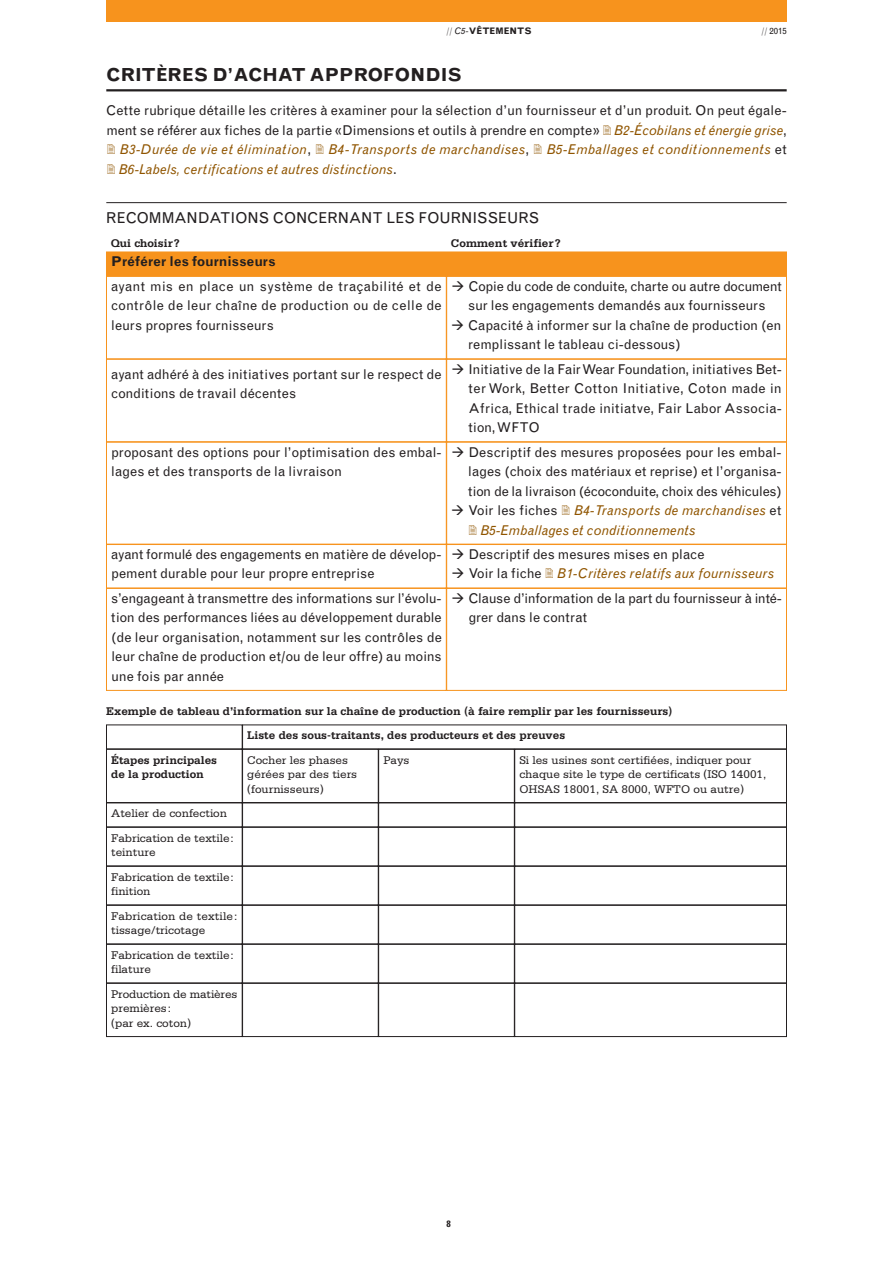
<style>
.page{position:relative;width:893px;height:1263px;background:#fff}
.page>*{position:absolute;margin:0;border:0;box-sizing:border-box;transform-origin:0 0}
.t1{font:700 18px "Grotesque";color:#231f20}
.t2{font:15px "Grotesque";color:#231f20}
.t3{font:13.5px/19.5px "Grotesque";letter-spacing:-.005em;color:#231f20}
.t4{font:italic 13.5px "Grotesque";letter-spacing:.02em;color:#905500}
.t5{font:13.5px "Grotesque";letter-spacing:-.025em;color:#231f20}
.t6{font:700 13.5px "Grotesque";color:#231f20}
.t7{font:11.7px/14.5px "Serifa";color:#231f20}
.t8{font:700 11.7px/14.7px "Serifa";color:#231f20}
.t9{font:700 9px "Grotesque";color:#231f20}
.t10{font:9px "Grotesque";color:#231f20}
.s1{font-weight:300}
.s2{font-weight:400;font-style:italic}
.s3{font-style:italic;color:#905500}
.s4{font-style:normal;color:#231f20}
</style>
<div class="page">
<hr style="left:106px;top:89px;width:681px;height:2px;background:#231f20">
<hr style="left:106px;top:202px;width:681px;height:1px;background:#231f20">
<div style="left:107px;top:252px;width:679px;height:24px;background:#f7931d"></div>
<div style="left:106px;top:276px;width:340px;height:83px;border:1px solid #f7931d"></div>
<div style="left:446px;top:276px;width:341px;height:83px;border:1px solid #f7931d"></div>
<div style="left:106px;top:359px;width:340px;height:83px;border:1px solid #f7931d"></div>
<div style="left:446px;top:359px;width:341px;height:83px;border:1px solid #f7931d"></div>
<div style="left:106px;top:442px;width:340px;height:102px;border:1px solid #f7931d"></div>
<div style="left:446px;top:442px;width:341px;height:102px;border:1px solid #f7931d"></div>
<div style="left:106px;top:544px;width:340px;height:44px;border:1px solid #f7931d"></div>
<div style="left:446px;top:544px;width:341px;height:44px;border:1px solid #f7931d"></div>
<div style="left:106px;top:588px;width:340px;height:103px;border:1px solid #f7931d"></div>
<div style="left:446px;top:588px;width:341px;height:103px;border:1px solid #f7931d"></div>
<div style="left:106px;top:749px;width:136px;height:54px;border:1px solid #231f20"></div>
<div style="left:242px;top:749px;width:136px;height:54px;border:1px solid #231f20"></div>
<div style="left:378px;top:749px;width:136px;height:54px;border:1px solid #231f20"></div>
<div style="left:514px;top:749px;width:273px;height:54px;border:1px solid #231f20"></div>
<div style="left:106px;top:827px;width:136px;height:39px;border:1px solid #231f20"></div>
<div style="left:242px;top:827px;width:136px;height:39px;border:1px solid #231f20"></div>
<div style="left:378px;top:827px;width:136px;height:39px;border:1px solid #231f20"></div>
<div style="left:514px;top:827px;width:273px;height:39px;border:1px solid #231f20"></div>
<div style="left:106px;top:866px;width:136px;height:39px;border:1px solid #231f20"></div>
<div style="left:242px;top:866px;width:136px;height:39px;border:1px solid #231f20"></div>
<div style="left:378px;top:866px;width:136px;height:39px;border:1px solid #231f20"></div>
<div style="left:514px;top:866px;width:273px;height:39px;border:1px solid #231f20"></div>
<div style="left:106px;top:905px;width:136px;height:39px;border:1px solid #231f20"></div>
<div style="left:242px;top:905px;width:136px;height:39px;border:1px solid #231f20"></div>
<div style="left:378px;top:905px;width:136px;height:39px;border:1px solid #231f20"></div>
<div style="left:514px;top:905px;width:273px;height:39px;border:1px solid #231f20"></div>
<div style="left:106px;top:944px;width:136px;height:39px;border:1px solid #231f20"></div>
<div style="left:242px;top:944px;width:136px;height:39px;border:1px solid #231f20"></div>
<div style="left:378px;top:944px;width:136px;height:39px;border:1px solid #231f20"></div>
<div style="left:514px;top:944px;width:273px;height:39px;border:1px solid #231f20"></div>
<div style="left:514px;top:983px;width:273px;height:54px;border:1px solid #231f20"></div>
<div style="left:378px;top:983px;width:136px;height:54px;border:1px solid #231f20"></div>
<div style="left:242px;top:983px;width:136px;height:54px;border:1px solid #231f20"></div>
<div style="left:106px;top:983px;width:136px;height:54px;border:1px solid #231f20"></div>
<div style="left:106px;top:0;width:681px;height:21px;background:#f7931d"></div>
<p class="t9" style="left:446px;top:28px;width:87px"><span class="s1">//</span> <span class="s2">C5-</span>VÊTEMENTS</p>
<p class="t10" style="left:761px;top:28px;width:27px"><span class="s1">//</span> 2015</p>
<h1 class="t1" style="left:106px;top:68px;width:357px">CRITÈRES D’ACHAT APPROFONDIS</h1>
<p class="t3" style="left:106px;top:102px;width:682px">Cette rubrique détaille les critères à examiner pour la sélection d’un fournisseur et d’un produit. On peut égale-</p>
<p class="t3" style="left:106px;top:121px;width:682px">ment se référer aux fiches de la partie «Dimensions et outils à prendre en compte» <span class="s3">B2-Écobilans et énergie grise</span>,</p>
<p class="t4" style="left:120px;top:145px;width:192px">B3-Durée de vie et élimination<span class="s4">,</span></p>
<p class="t4" style="left:329px;top:145px;width:202px">B4-Transports de marchandises<span class="s4">,</span></p>
<p class="t4" style="left:547px;top:145px;width:241px">B5-Emballages et conditionnements <span class="s4">et</span></p>
<p class="t4" style="left:119px;top:164px;width:279px">B6-Labels, certifications et autres distinctions<span class="s4">.</span></p>
<p class="t2" style="left:106px;top:212px;width:434px">RECOMMANDATIONS CONCERNANT LES FOURNISSEURS</p>
<p class="t8" style="left:111px;top:237px;width:70px">Qui choisir?</p>
<p class="t8" style="left:451px;top:237px;width:111px">Comment vérifier?</p>
<p class="t6" style="left:111px;top:257px;width:166px">Préférer les fournisseurs</p>
<p class="t3" style="left:111px;top:277px;width:332px;text-align:justify">ayant mis en place un système de traçabilité et de contrôle de leur chaîne de production ou de celle de leurs propres fournisseurs</p>
<p class="t3" style="left:468px;top:277px;width:315px">Copie du code de conduite, charte ou autre document sur les engagements demandés aux fournisseurs Capacité à informer sur la chaîne de production (en remplissant le tableau ci-dessous)</p>
<p class="t3" style="left:111px;top:365px;width:332px">ayant adhéré à des initiatives portant sur le respect de conditions de travail décentes</p>
<p class="t3" style="left:468px;top:360px;width:315px;text-align:justify">Initiative de la Fair Wear Foundation, initiatives Bet&shy;ter Work, Better Cotton Initiative, Coton made in Africa, Ethical trade initiatve, Fair Labor Associa&shy;tion, WFTO</p>
<p class="t3" style="left:111px;top:443px;width:332px">proposant des options pour l’optimisation des embal&shy;lages et des transports de la livraison</p>
<p class="t3" style="left:468px;top:443px;width:315px">Descriptif des mesures proposées pour les embal-</p>
<p class="t3" style="left:468px;top:463px;width:315px">lages (choix des matériaux et reprise) et l’organisa-</p>
<p class="t5" style="left:468px;top:486px;width:315px">tion de la livraison (écoconduite, choix des véhicules)</p>
<p class="t4" style="left:468px;top:505px;width:315px"><span class="s4">Voir les fiches</span> B4-Transports de marchandises <span class="s4">et</span></p>
<p class="t4" style="left:481px;top:525px;width:216px">B5-Emballages et conditionnements</p>
<p class="t3" style="left:111px;top:546px;width:332px">ayant formulé des engagements en matière de dévelop&shy;pement durable pour leur propre entreprise</p>
<p class="t3" style="left:468px;top:546px;width:307px">Descriptif des mesures mises en place<br>Voir la fiche <span class="s3">B1-Critères relatifs aux fournisseurs</span></p>
<p class="t3" style="left:111px;top:589px;width:332px;text-align:justify">s’engageant à transmettre des informations sur l’évolu&shy;tion des performances liées au développement durable (de leur organisation, notamment sur les contrôles de leur chaîne de production et/ou de leur offre) au moins une fois par année</p>
<p class="t3" style="left:468px;top:589px;width:315px">Clause d’information de la part du fournisseur à inté&shy;grer dans le contrat</p>
<p class="t8" style="left:106px;top:705px;width:568px">Exemple de tableau d’information sur la chaîne de production (à faire remplir par les fournisseurs)</p>
<p class="t8" style="left:247px;top:729px;width:319px">Liste des sous-traitants, des producteurs et des preuves</p>
<p class="t8" style="left:111px;top:753px;width:107px">Étapes principales de la production</p>
<p class="t7" style="left:247px;top:753px;width:111px">Cocher les phases gérées par des tiers (fournisseurs)</p>
<p class="t7" style="left:383px;top:753px;width:28px">Pays</p>
<p class="t7" style="left:519px;top:753px;width:248px">Si les usines sont certifiées, indiquer pour chaque site le type de certificats (ISO 14001,<br>OHSAS 18001, SA 8000, WFTO ou autre)</p>
<p class="t7" style="left:111px;top:802px;width:124px;line-height:24.3px">Atelier de confection<br>Fabrication de textile:</p>
<p class="t7" style="left:111px;top:841px;width:124px;line-height:24.3px">teinture<br>Fabrication de textile:</p>
<p class="t7" style="left:111px;top:880px;width:128px;line-height:24.3px">finition<br>Fabrication de textile:</p>
<p class="t7" style="left:111px;top:919px;width:124px;line-height:24.5px">tissage/tricotage<br>Fabrication de textile:</p>
<p class="t7" style="left:111px;top:958px;width:128px;line-height:24.5px">filature<br>Production de matières</p>
<p class="t7" style="left:111px;top:1002px;width:81px">premières: (par ex. coton)</p>
<p class="t9" style="left:446px;top:1220px;width:6px">8</p>
</div>
